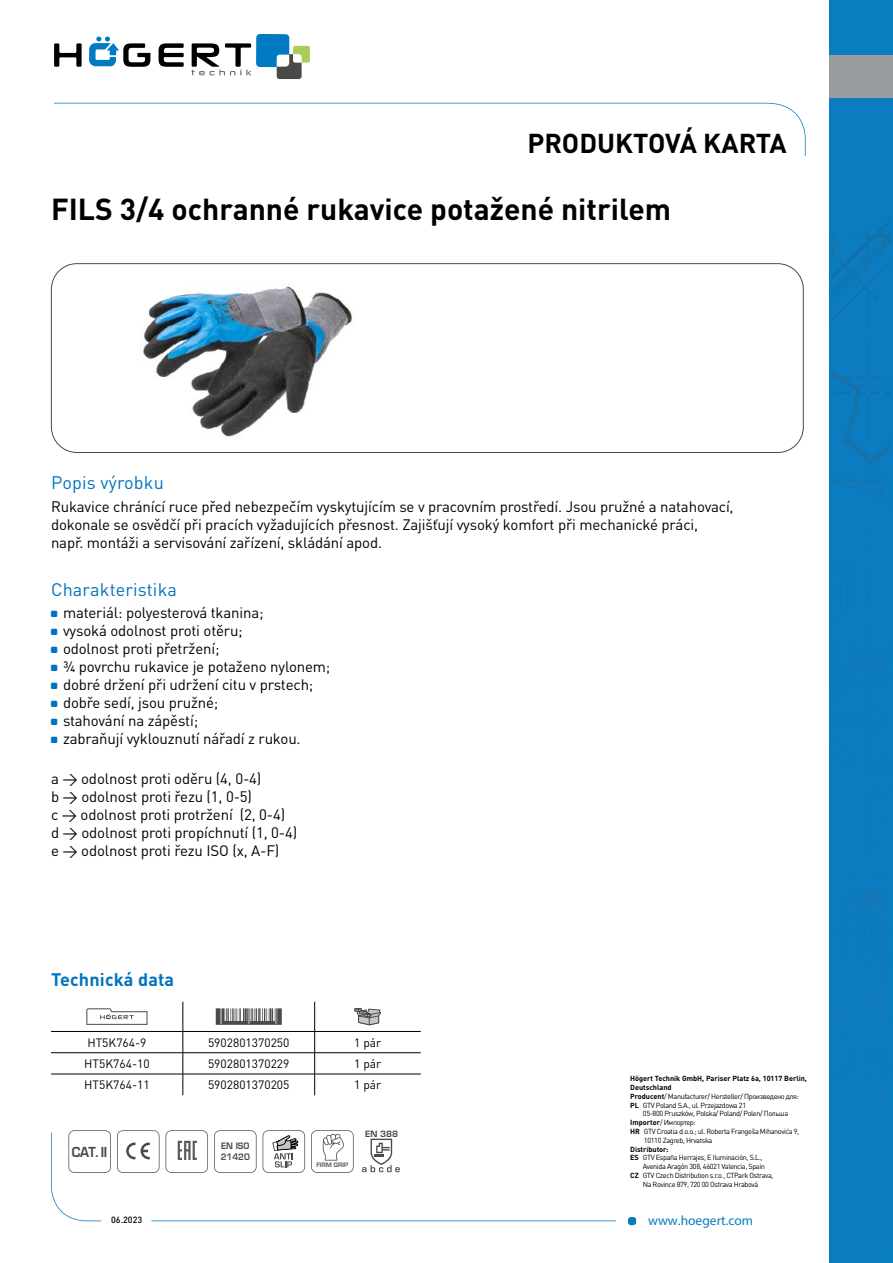
<style>
.page{position:relative;width:893px;height:1263px;background:#fff}
.page>*{position:absolute;margin:0;border:0;box-sizing:border-box;transform-origin:0 0}
.t1{font:700 30px "DIN Pro";color:#000}
.t2{font:700 27px "DIN Pro";color:#000}
.t3{font:18px "DIN Pro";letter-spacing:.01em;color:#0074bc}
.t4{font:700 18px "DIN Pro";letter-spacing:.01em;color:#0074bc}
.t5{font:15px/18px "DIN Pro";letter-spacing:-.01em;color:#000}
.t6{font:13.5px "Myriad Pro";color:#087dbf}
.t7{font:700 13.5px "Euromode";color:#4a4a49;scale:.93 1}
.t8{font:12px "DIN Pro";color:#000}
.t9{font:500 9px "DIN Pro";color:#000}
.t10{font:700 8.7px/10.5px "Euromode";color:#4a4a49;scale:.95 1}
.t11{font:700 8.55px "Euromode";color:#4a4a49}
.t12{font:7.35px "DIN Pro";letter-spacing:-.05em;color:#000}
.t13{font:700 7.35px "DIN Pro";color:#000}
.t14{font:700 6px "Euromode";color:#575756}
.s1{font-weight:700}
</style>
<div class="page">
<svg style="left:54px;top:43px;width:28px;height:24px"></svg>
<svg style="left:159px;top:43px;width:25px;height:24px"></svg>
<svg style="left:89px;top:37px;width:61px;height:30px"></svg>
<svg style="left:191px;top:34px;width:119px;height:45px"></svg>
<svg style="left:54px;top:103px;width:752px;height:53px"></svg>
<div style="left:628px;top:1217px;width:8px;height:8px;background:#087dbf;border-radius:3px"></div>
<svg style="left:51px;top:1132px;width:565px;height:89px"></svg>
<div style="left:830px;top:0;width:63px;height:1263px;background:#087dbf"></div>
<img style="left:831px;top:273px;width:50px;height:56px">
<img style="left:867px;top:222px;width:24px;height:44px">
<img style="left:831px;top:222px;width:56px;height:42px">
<svg style="left:831px;top:341px;width:60px;height:565px"></svg>
<img style="left:863px;top:906px;width:28px;height:76px">
<img style="left:831px;top:877px;width:60px;height:2px">
<img style="left:848px;top:647px;width:43px;height:3px">
<div style="left:830px;top:56px;width:63px;height:42px;background:#999c9e"></div>
<div style="left:51px;top:263px;width:753px;height:190px;border:1px solid #4a4a49;border-radius:26px"></div>
<hr style="left:51px;top:1031px;width:132px;height:1px;background:#000">
<hr style="left:183px;top:1031px;width:132px;height:1px;background:#000">
<hr style="left:315px;top:1031px;width:106px;height:1px;background:#000">
<hr style="left:51px;top:1052px;width:132px;height:1px;background:#000">
<hr style="left:183px;top:1052px;width:132px;height:1px;background:#000">
<hr style="left:315px;top:1052px;width:106px;height:1px;background:#000">
<hr style="left:51px;top:1074px;width:132px;height:1px;background:#000">
<hr style="left:183px;top:1074px;width:132px;height:1px;background:#000">
<svg style="left:183px;top:1002px;width:1px;height:93px"></svg>
<hr style="left:315px;top:1074px;width:106px;height:1px;background:#000">
<svg style="left:314px;top:1002px;width:1px;height:93px"></svg>
<svg style="left:86px;top:1008px;width:61px;height:17px"></svg>
<svg style="left:216px;top:1008px;width:66px;height:17px"></svg>
<svg style="left:354px;top:1008px;width:27px;height:17px"></svg>
<img style="left:143px;top:286px;width:210px;height:151px">
<svg style="left:68px;top:1130px;width:43px;height:43px"></svg>
<svg style="left:117px;top:1130px;width:42px;height:43px"></svg>
<svg style="left:165px;top:1130px;width:43px;height:43px"></svg>
<svg style="left:214px;top:1130px;width:43px;height:43px"></svg>
<svg style="left:263px;top:1130px;width:42px;height:43px"></svg>
<svg style="left:311px;top:1130px;width:43px;height:43px"></svg>
<svg style="left:362px;top:1139px;width:38px;height:33px"></svg>
<h2 class="t2" style="left:528px;top:121px;width:261px">PRODUKTOVÁ KARTA</h2>
<h1 class="t1" style="left:51px;top:184px;width:622px">FILS 3/4 ochranné rukavice potažené nitrilem</h1>
<p class="t3" style="left:51px;top:471px;width:114px">Popis výrobku</p>
<p class="t5" style="left:51px;top:497px;width:684px">Rukavice chránící ruce před nebezpečím vyskytujícím se v pracovním prostředí. Jsou pružné a natahovací, dokonale se osvědčí při pracích vyžadujících přesnost. Zajišťují vysoký komfort při mechanické práci, např. montáži a servisování zařízení, skládání apod.</p>
<p class="t3" style="left:51px;top:577px;width:127px">Charakteristika</p>
<p class="t5" style="left:63px;top:603px;width:269px">materiál: polyesterová tkanina;<br>vysoká odolnost proti otěru;<br>odolnost proti přetržení;<br>¾ povrchu rukavice je potaženo nylonem; dobré držení při udržení citu v prstech; dobře sedí, jsou pružné;<br>stahování na zápěstí;<br>zabraňují vyklouznutí nářadí z rukou.</p>
<p class="t5" style="left:51px;top:769px;width:248px">a → odolnost proti oděru (4, 0-4)<br>b → odolnost proti řezu (1, 0-5)<br>c → odolnost proti protržení (2, 0-4)<br>d → odolnost proti propíchnutí (1, 0-4) e → odolnost proti řezu ISO (x, A-F)</p>
<p class="t4" style="left:51px;top:964px;width:125px">Technická data</p>
<p class="t8" style="left:87px;top:1034px;width:61px">HT5K764-9</p>
<p class="t8" style="left:208px;top:1034px;width:83px">5902801370250</p>
<p class="t8" style="left:354px;top:1034px;width:29px">1 pár</p>
<p class="t8" style="left:84px;top:1055px;width:67px">HT5K764-10</p>
<p class="t8" style="left:208px;top:1055px;width:83px">5902801370229</p>
<p class="t8" style="left:354px;top:1055px;width:29px">1 pár</p>
<p class="t8" style="left:84px;top:1077px;width:67px">HT5K764-11</p>
<p class="t8" style="left:208px;top:1077px;width:83px">5902801370205</p>
<p class="t8" style="left:354px;top:1077px;width:29px">1 pár</p>
<p class="t7" style="left:72px;top:1143px;width:39px">CAT. II</p>
<p class="t10" style="left:221px;top:1141px;width:32px">EN ISO<br>21420</p>
<p class="t14" style="left:316px;top:1161px;width:33px">FIRM GRIP</p>
<p class="t11" style="left:365px;top:1129px;width:34px">EN 388</p>
<p class="t13" style="left:630px;top:1072px;width:178px">Högert Technik GmbH, Pariser Platz 6a, 10117 Berlin,</p>
<p class="t13" style="left:630px;top:1081px;width:43px">Deutschland</p>
<p class="t12" style="left:630px;top:1091px;width:170px"><span class="s1">Producent</span>/ Manufacturer/ Hersteller/ Произведено для:</p>
<p class="t12" style="left:630px;top:1100px;width:117px"><span class="s1">PL</span> GTV Poland S.A., ul. Przejazdowa 21</p>
<p class="t12" style="left:643px;top:1109px;width:147px">05-800 Pruszków, Polska/ Poland/ Polen/ Польша</p>
<p class="t12" style="left:630px;top:1117px;width:67px"><span class="s1">Importer</span>/ Импортер:</p>
<p class="t12" style="left:630px;top:1126px;width:171px"><span class="s1">HR</span> GTV Croatia d.o.o.; ul. Roberta Frangeša Mihanovića 9,</p>
<p class="t12" style="left:644px;top:1135px;width:70px">10110 Zagreb, Hrvatska</p>
<p class="t13" style="left:630px;top:1143px;width:40px">Distributor:</p>
<p class="t12" style="left:630px;top:1153px;width:134px"><span class="s1">ES</span> GTV España Herrajes, E Iluminación, S.L.,</p>
<p class="t12" style="left:643px;top:1161px;width:124px">Avenida Aragón 308, 46021 Valencia, Spain</p>
<p class="t12" style="left:630px;top:1170px;width:145px"><span class="s1">CZ</span> GTV Czech Distribution s.r.o., CTPark Ostrava,</p>
<p class="t12" style="left:643px;top:1179px;width:117px">Na Rovince 879, 720 00 Ostrava Hrabová</p>
<p class="t9" style="left:111px;top:1213px;width:33px">06.2023</p>
<p class="t6" style="left:648px;top:1212px;width:107px">www.hoegert.com</p>
</div>
